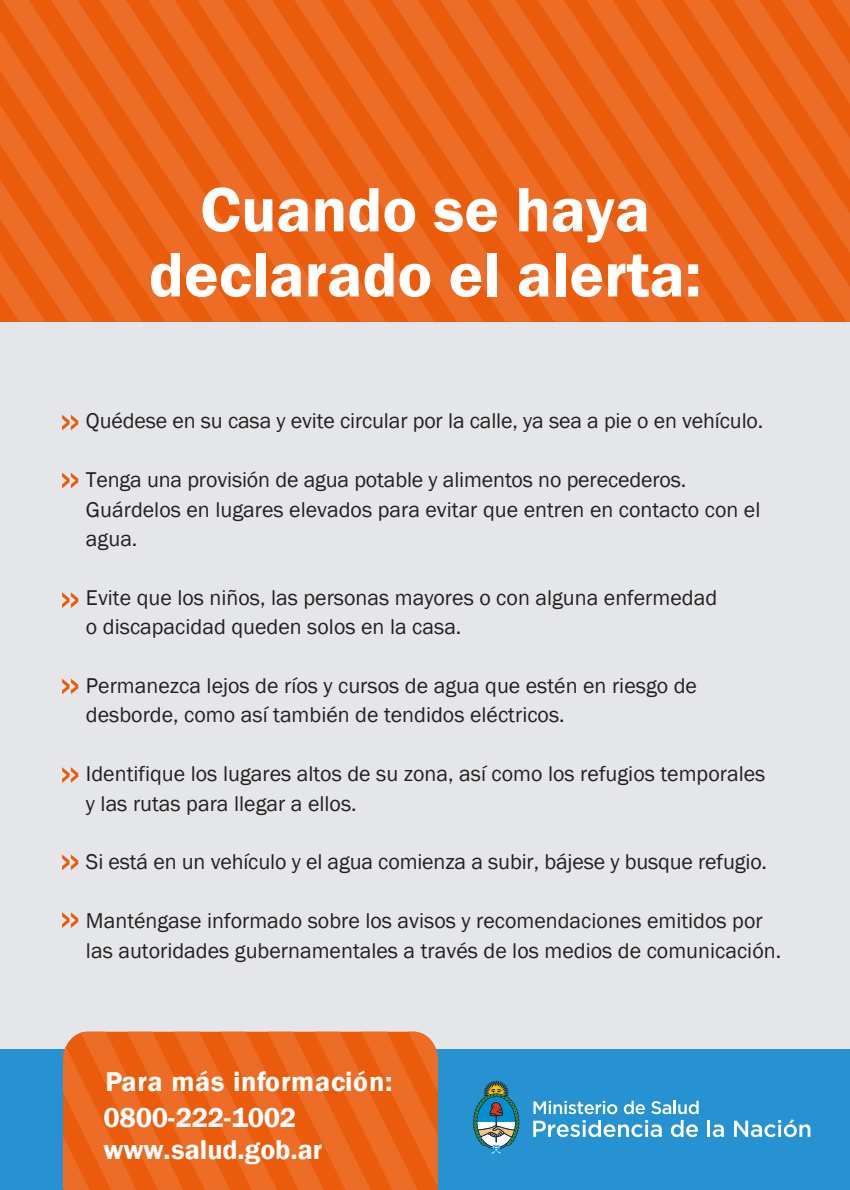
<style>
.page{position:relative;width:850px;height:1190px;background:#fff}
.page>*{position:absolute;margin:0;border:0;box-sizing:border-box;transform-origin:0 0}
.t1{font:600 65px/65px "Franklin Gothic";color:#fff;text-align:center}
.t2{font:600 28px/32px "Franklin Gothic";color:#fff}
.t3{font:600 28px "Franklin Gothic";letter-spacing:.02em;color:#fff}
.t4{font:22px/29.4px "Franklin Gothic";color:#25201f}
</style>
<div class="page">
<div style="left:0;top:322px;width:850px;height:728px;background:#e4e6e9"></div>
<div style="left:0;top:1050px;width:850px;height:140px;background:#2792d1"></div>
<svg style="left:63px;top:1032px;width:375px;height:158px;background:#eb651a"></svg>
<svg style="left:62px;top:415px;width:16px;height:15px"></svg>
<svg style="left:62px;top:473px;width:16px;height:15px"></svg>
<svg style="left:62px;top:592px;width:16px;height:16px"></svg>
<svg style="left:62px;top:679px;width:16px;height:15px"></svg>
<svg style="left:62px;top:767px;width:16px;height:16px"></svg>
<svg style="left:62px;top:855px;width:16px;height:15px"></svg>
<svg style="left:62px;top:912px;width:16px;height:16px"></svg>
<svg style="left:0;top:0;width:850px;height:322px;background:#eb6419"></svg>
<svg style="left:534px;top:1101px;width:83px;height:13px"></svg>
<svg style="left:624px;top:1101px;width:21px;height:13px"></svg>
<svg style="left:651px;top:1101px;width:48px;height:13px"></svg>
<svg style="left:533px;top:1120px;width:129px;height:17px"></svg>
<svg style="left:671px;top:1120px;width:27px;height:17px"></svg>
<hr style="left:707px;top:1120px;width:3px;height:17px;background:#fff">
<svg style="left:713px;top:1124px;width:11px;height:13px"></svg>
<svg style="left:734px;top:1119px;width:76px;height:18px"></svg>
<svg style="left:473px;top:1081px;width:46px;height:73px"></svg>
<h1 class="t1" style="left:149px;top:178px;width:554px">Cuando se haya declarado el alerta:</h1>
<p class="t4" style="left:86px;top:407px;width:679px">Quédese en su casa y evite circular por la calle, ya sea a pie o en vehículo.</p>
<p class="t4" style="left:86px;top:466px;width:676px">Tenga una provisión de agua potable y alimentos no perecederos.<br>Guárdelos en lugares elevados para evitar que entren en contacto con el agua.</p>
<p class="t4" style="left:86px;top:583px;width:633px">Evite que los niños, las personas mayores o con alguna enfermedad o discapacidad queden solos en la casa.</p>
<p class="t4" style="left:86px;top:671px;width:613px">Permanezca lejos de ríos y cursos de agua que estén en riesgo de desborde, como así también de tendidos eléctricos.</p>
<p class="t4" style="left:86px;top:760px;width:681px">Identifique los lugares altos de su zona, así como los refugios temporales y las rutas para llegar a ellos.</p>
<p class="t4" style="left:86px;top:848px;width:683px">Si está en un vehículo y el agua comienza a subir, bájese y busque refugio.</p>
<p class="t4" style="left:86px;top:907px;width:697px">Manténgase informado sobre los avisos y recomendaciones emitidos por las autoridades gubernamentales a través de los medios de comunicación.</p>
<p class="t3" style="left:105px;top:1064px;width:288px">Para más información:</p>
<p class="t2" style="left:103px;top:1102px;width:221px">0800-222-1002 www.salud.gob.ar</p>
</div>
